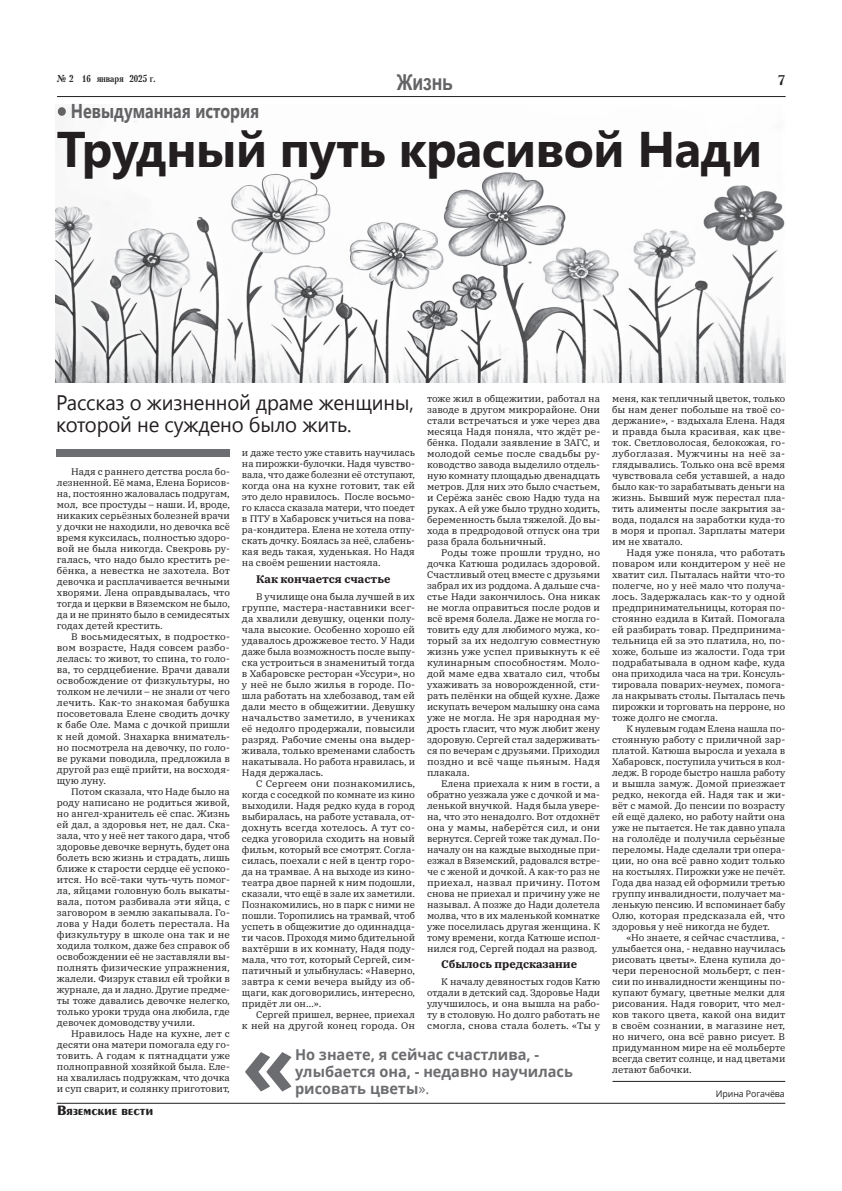
<style>
.page{position:relative;width:842px;height:1191px;background:#fff}
.page>*{position:absolute;margin:0;border:0;box-sizing:border-box;transform-origin:0 0}
.t1{font:700 86.4px "Open Sans";color:#6c6d70}
.t2{font:700 50px "Segoe UI";letter-spacing:-.01em;color:#231f20}
.t3{font:700 22px "Arial";letter-spacing:-.01em;color:#636366;scale:.8 1}
.t4{font:21px/22px "Segoe UI";letter-spacing:-.01em;color:#231f20}
.t5{font:700 20px "Segoe UI";color:#636366;scale:.8 1}
.t6{font:700 15px/17px "Open Sans";color:#6c6d70}
.t7{font:700 14px "Penta";color:#231f20}
.t8{font:700 14px "Petersburg";color:#231f20}
.t9{font:700 11px "IBM Plex Serif";color:#231f20}
.t10{font:700 10px "Petersburg";letter-spacing:-.01em;color:#231f20;scale:.85 1}
.t11{font:9.5px/11px "IBM Plex Serif";color:#231f20;text-align:justify}
.t12{font:9.5px/11px "IBM Plex Serif";color:#231f20;text-align:justify;scale:1.04 1}
.t13{font:9px "Open Sans";letter-spacing:-.01em;color:#231f20}
.s1{font-weight:400}
</style>
<div class="page">
<img style="left:56px;top:107px;width:730px;height:276px">
<hr style="left:57px;top:1103px;width:728px;height:1px;background:#231f20">
<hr style="left:57px;top:96px;width:729px;height:1px;background:#231f20">
<svg style="left:56px;top:128px;width:210px;height:53px"></svg>
<svg style="left:281px;top:139px;width:106px;height:42px"></svg>
<svg style="left:400px;top:128px;width:223px;height:52px"></svg>
<svg style="left:639px;top:130px;width:122px;height:48px"></svg>
<div style="left:58px;top:107px;width:8px;height:9px;background:#636366;border-radius:50%"></div>
<div style="left:56px;top:449px;width:174px;height:7px;background:#6d6e71"></div>
<hr style="left:612px;top:1081px;width:173px;height:1px;background:#231f20">
<p class="t10" style="left:56px;top:72px;width:119px">№ 2 16 января 2025 г.</p>
<h3 class="t3" style="left:397px;top:67px;width:72px">Жизнь</h3>
<h3 class="t8" style="left:778px;top:72px;width:9px">7</h3>
<h3 class="t5" style="left:71px;top:96px;width:237px">Невыдуманная история</h3>
<h2 class="t2" style="left:57px;top:113px;width:707px">Трудный путь красивой Нади</h2>
<p class="t11" style="left:427px;top:392px;width:175px">тоже жил в общежитии, работал на заводе в другом микрорайоне. Они стали встречаться и уже через два месяца Надя поняла, что ждёт ре&shy;бёнка. Подали заявление в ЗАГС, и молодой семье после свадьбы ру&shy;ководство завода выделило отдель&shy;ную комнату площадью двенадцать метров. Для них это было счастьем, и Серёжа занёс свою Надю туда на руках. А ей уже было трудно ходить, беременность была тяжелой. До вы&shy;хода в предродовой отпуск она три раза брала больничный.</p>
<p class="t12" style="left:427px;top:546px;width:168px;text-indent:14px">Роды тоже прошли трудно, но дочка Катюша родилась здоровой.<br>Счастливый отец вместе с друзьями забрал их из роддома. А дальше сча&shy;стье Нади закончилось. Она никак не могла оправиться после родов и всё время болела. Даже не могла го&shy;товить еду для любимого мужа, ко&shy;торый за их недолгую совместную жизнь уже успел привыкнуть к её кулинарным способностям. Моло&shy;дой маме едва хватало сил, чтобы ухаживать за новорожденной, сти&shy;рать пелёнки на общей кухне. Даже искупать вечером малышку она сама уже не могла. Не зря народная му&shy;дрость гласит, что муж любит жену здоровую. Сергей стал задерживать&shy;ся по вечерам с друзьями. Приходил поздно и всё чаще пьяным. Надя плакала.</p>
<p class="t11" style="left:427px;top:777px;width:175px;text-indent:14px">Елена приехала к ним в гости, а обратно уезжала уже с дочкой и ма&shy;ленькой внучкой. Надя была увере&shy;на, что это ненадолго. Вот отдохнёт она у мамы, наберётся сил, и они вернутся. Сергей тоже так думал. По&shy;началу он на каждые выходные при&shy;езжал в Вяземский, радовался встре&shy;че с женой и дочкой. А как-то раз не приехал, назвал причину. Потом снова не приехал и причину уже не называл. А позже до Нади долетела молва, что в их маленькой комнатке уже поселилась другая женщина. К тому времени, когда Катюше испол&shy;нился год, Сергей подал на развод.</p>
<p class="t9" style="left:441px;top:955px;width:137px">Сбылось предсказание</p>
<p class="t11" style="left:427px;top:975px;width:175px;text-indent:14px">К началу девяностых годов Катю отдали в детский сад. Здоровье Нади улучшилось, и она вышла на рабо&shy;ту в столовую. Но долго работать не смогла, снова стала болеть. «Ты у</p>
<h3 class="t4" style="left:56px;top:391px;width:359px">Рассказ о жизненной драме женщины, которой не суждено было жить.</h3>
<p class="t11" style="left:242px;top:447px;width:175px">и даже тесто уже ставить научилась на пирожки-булочки. Надя чувство&shy;вала, что даже болезни её отступают, когда она на кухне готовит, так ей это дело нравилось. После восьмо&shy;го класса сказала матери, что поедет в ПТУ в Хабаровск учиться на пова&shy;ра-кондитера. Елена не хотела отпу&shy;скать дочку. Боялась за неё, слабень&shy;кая ведь такая, худенькая. Но Надя на своём решении настояла.</p>
<p class="t9" style="left:256px;top:570px;width:136px">Как кончается счастье</p>
<p class="t11" style="left:242px;top:590px;width:175px;text-indent:14px">В училище она была лучшей в их группе, мастера-наставники всег&shy;да хвалили девушку, оценки полу&shy;чала высокие. Особенно хорошо ей удавалось дрожжевое тесто. У Нади даже была возможность после выпу&shy;ска устроиться в знаменитый тогда в Хабаровске ресторан «Уссури», но у неё не было жилья в городе. По&shy;шла работать на хлебозавод, там ей дали место в общежитии. Девушку начальство заметило, в учениках её недолго продержали, повысили разряд. Рабочие смены она выдер&shy;живала, только временами слабость накатывала. Но работа нравилась, и Надя держалась.</p>
<p class="t11" style="left:242px;top:777px;width:175px;text-indent:14px">С Сергеем они познакомились, когда с соседкой по комнате из кино выходили. Надя редко куда в город выбиралась, на работе уставала, от&shy;дохнуть всегда хотелось. А тут со&shy;седка уговорила сходить на новый фильм, который все смотрят. Согла&shy;силась, поехали с ней в центр горо&shy;да на трамвае. А на выходе из кино&shy;театра двое парней к ним подошли, сказали, что ещё в зале их заметили.<br>Познакомились, но в парк с ними не пошли. Торопились на трамвай, чтоб успеть в общежитие до одиннадца&shy;ти часов. Проходя мимо бдительной вахтёрши в их комнату, Надя поду&shy;мала, что тот, который Сергей, сим&shy;патичный и улыбнулась: «Наверно, завтра к семи вечера выйду из об&shy;щаги, как договорились, интересно, придёт ли он…».</p>
<p class="t11" style="left:242px;top:1008px;width:175px;text-align:right">Сергей пришел, вернее, приехал<br>к ней на другой конец города. Он</p>
<p class="t11" style="left:57px;top:466px;width:175px;text-indent:14px">Надя с раннего детства росла бо&shy;лезненной. Её мама, Елена Борисов&shy;на, постоянно жаловалась подругам, мол, все простуды – наши. И, вроде, никаких серьёзных болезней врачи у дочки не находили, но девочка всё время куксилась, полностью здоро&shy;вой не была никогда. Свекровь ру&shy;галась, что надо было крестить ре&shy;бёнка, а невестка не захотела. Вот девочка и расплачивается вечными хворями. Лена оправдывалась, что тогда и церкви в Вяземском не было, да и не принято было в семидесятых годах детей крестить.</p>
<p class="t11" style="left:57px;top:631px;width:175px;text-indent:14px">В восьмидесятых, в подростко&shy;вом возрасте, Надя совсем разбо&shy;лелась: то живот, то спина, то голо&shy;ва, то сердцебиение. Врачи давали освобождение от физкультуры, но толком не лечили – не знали от чего лечить. Как-то знакомая бабушка посоветовала Елене сводить дочку к бабе Оле. Мама с дочкой пришли к ней домой. Знахарка вниматель&shy;но посмотрела на девочку, по голо&shy;ве руками поводила, предложила в другой раз ещё прийти, на восходя&shy;щую луну.</p>
<p class="t11" style="left:57px;top:785px;width:175px;text-indent:14px">Потом сказала, что Наде было на роду написано не родиться живой, но ангел-хранитель её спас. Жизнь ей дал, а здоровья нет, не дал. Ска&shy;зала, что у неё нет такого дара, чтоб здоровье девочке вернуть, будет она болеть всю жизнь и страдать, лишь ближе к старости сердце её успоко&shy;ится. Но всё-таки чуть-чуть помог&shy;ла, яйцами головную боль выкаты&shy;вала, потом разбивала эти яйца, с заговором в землю закапывала. Го&shy;лова у Нади болеть перестала. На физкультуру в школе она так и не ходила толком, даже без справок об освобождении её не заставляли вы&shy;полнять физические упражнения, жалели. Физрук ставил ей тройки в журнале, да и ладно. Другие предме&shy;ты тоже давались девочке нелегко, только уроки труда она любила, где девочек домоводству учили.</p>
<p class="t11" style="left:57px;top:1027px;width:175px;text-indent:14px">Нравилось Наде на кухне, лет с десяти она матери помогала еду го&shy;товить. А годам к пятнадцати уже полноправной хозяйкой была. Еле&shy;на хвалилась подружкам, что дочка и суп сварит, и солянку приготовит,</p>
<h3 class="t6" style="left:295px;top:1046px;width:280px">Но знаете, я сейчас счастлива, - улыбается она, - недавно научилась рисовать цветы<span class="s1">».</span></h3>
<h1 class="t1" style="left:242px;top:1003px;width:55px">«</h1>
<h3 class="t7" style="left:58px;top:1102px;width:97px">Вяземские вести</h3>
<p class="t11" style="left:612px;top:392px;width:175px">меня, как тепличный цветок, только бы нам денег побольше на твоё со&shy;держание», - вздыхала Елена. Надя и правда была красивая, как цве&shy;ток. Светловолосая, белокожая, го&shy;лубоглазая. Мужчины на неё за&shy;глядывались. Только она всё время чувствовала себя уставшей, а надо было как-то зарабатывать деньги на жизнь. Бывший муж перестал пла&shy;тить алименты после закрытия за&shy;вода, подался на заработки куда-то в моря и пропал. Зарплаты матери им не хватало.</p>
<p class="t11" style="left:612px;top:546px;width:175px;text-indent:14px">Надя уже поняла, что работать поваром или кондитером у неё не хватит сил. Пыталась найти что-то полегче, но у неё мало что получа&shy;лось. Задержалась как-то у одной предпринимательницы, которая по&shy;стоянно ездила в Китай. Помогала ей разбирать товар. Предпринима&shy;тельница ей за это платила, но, по&shy;хоже, больше из жалости. Года три подрабатывала в одном кафе, куда она приходила часа на три. Консуль&shy;тировала поварих-неумех, помога&shy;ла накрывать столы. Пыталась печь пирожки и торговать на перроне, но тоже долго не смогла.</p>
<p class="t11" style="left:612px;top:722px;width:175px;text-indent:14px">К нулевым годам Елена нашла по&shy;стоянную работу с приличной зар&shy;платой. Катюша выросла и уехала в Хабаровск, поступила учиться в кол&shy;ледж. В городе быстро нашла работу и вышла замуж. Домой приезжает редко, некогда ей. Надя так и жи&shy;вёт с мамой. До пенсии по возрасту ей ещё далеко, но работу найти она уже не пытается. Не так давно упала на гололёде и получила серьёзные переломы. Наде сделали три опера&shy;ции, но она всё равно ходит только на костылях. Пирожки уже не печёт.<br>Года два назад ей оформили третью группу инвалидности, получает ма&shy;ленькую пенсию. И вспоминает бабу Олю, которая предсказала ей, что здоровья у неё никогда не будет.</p>
<p class="t11" style="left:612px;top:931px;width:175px;text-indent:14px">«Но знаете, я сейчас счастлива, - улыбается она, - недавно научилась рисовать цветы». Елена купила до&shy;чери переносной мольберт, с пен&shy;сии по инвалидности женщины по&shy;купают бумагу, цветные мелки для рисования. Надя говорит, что мел&shy;ков такого цвета, какой она видит в своём сознании, в магазине нет, но ничего, она всё равно рисует. В придуманном мире на её мольберте всегда светит солнце, и над цветами летают бабочки.</p>
<p class="t13" style="left:716px;top:1087px;width:70px">Ирина Рогачёва</p>
</div>
